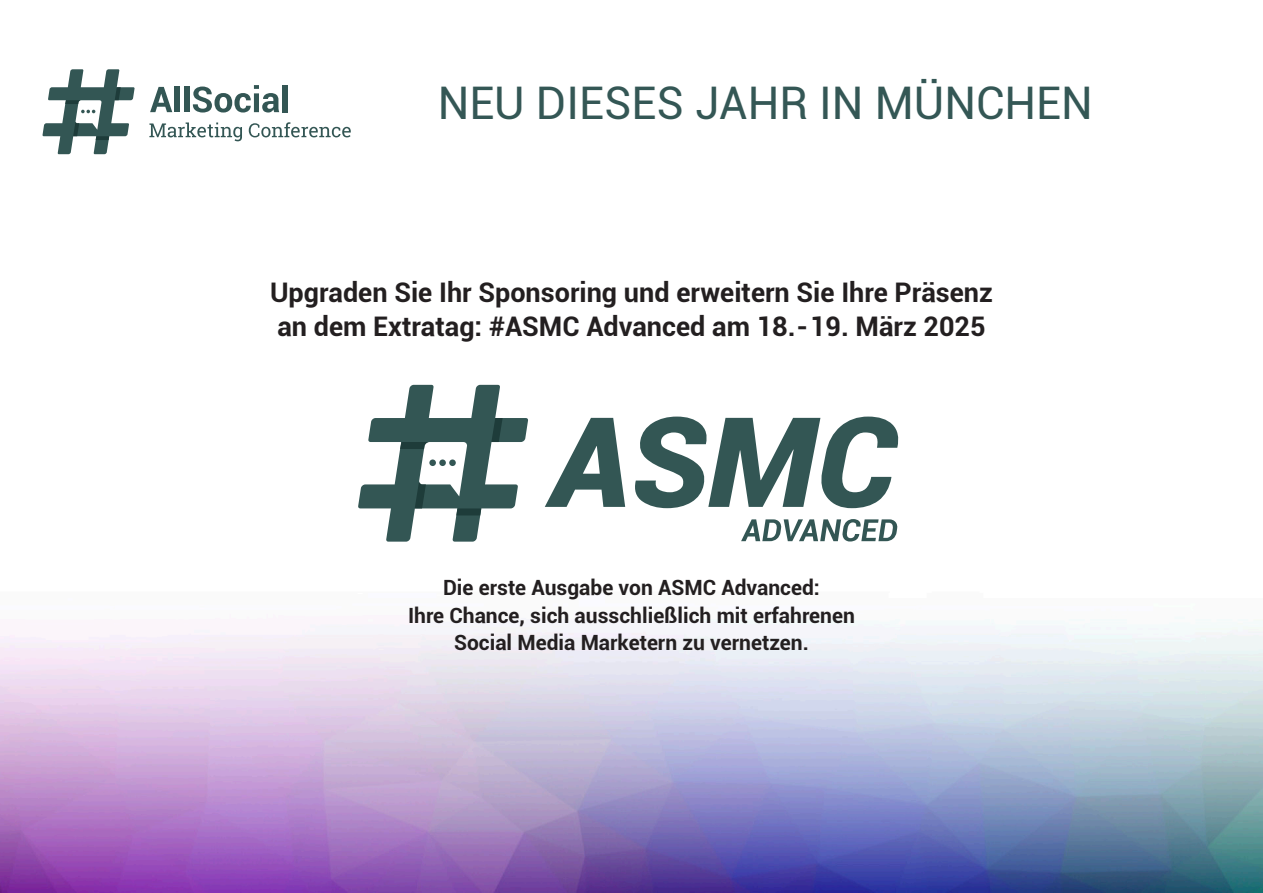
<style>
.page{position:relative;width:1263px;height:893px;background:#fff}
.page>*{position:absolute;margin:0;border:0;box-sizing:border-box;transform-origin:0 0}
.t1{font:45px "Roboto";color:#345755}
.t2{font:700 27px/33.6px "Roboto";color:#231f20}
.t3{font:700 21px/27.9px "Roboto";color:#231f20;text-align:center}
</style>
<div class="page">
<img style="left:0;top:384px;width:1263px;height:509px">
<svg style="left:43px;top:69px;width:92px;height:85px"></svg>
<svg style="left:149px;top:122px;width:93px;height:19px"></svg>
<svg style="left:249px;top:122px;width:102px;height:15px"></svg>
<svg style="left:150px;top:87px;width:22px;height:25px"></svg>
<div style="left:175px;top:87px;width:5px;height:25px;background:#335654"></div>
<div style="left:184px;top:87px;width:5px;height:25px;background:#335654"></div>
<svg style="left:193px;top:85px;width:86px;height:28px"></svg>
<div style="left:282px;top:85px;width:6px;height:27px;background:#335654"></div>
<svg style="left:358px;top:385px;width:170px;height:157px"></svg>
<svg style="left:545px;top:418px;width:80px;height:89px"></svg>
<svg style="left:634px;top:417px;width:264px;height:91px"></svg>
<svg style="left:741px;top:519px;width:156px;height:22px"></svg>
<p class="t1" style="left:438px;top:71px;width:656px">NEU DIESES JAHR IN MÜNCHEN</p>
<p class="t2" style="left:270px;top:274px;width:724px">Upgraden Sie Ihr Sponsoring und erweitern Sie Ihre Präsenz an dem Extratag: #ASMC Advanced am 18. - 19. März 2025</p>
<p class="t3" style="left:443px;top:572px;width:378px">Die erste Ausgabe von ASMC Advanced:</p>
<p class="t3" style="left:408px;top:600px;width:448px">Ihre Chance, sich ausschließlich mit erfahrenen<br>Social Media Marketern zu vernetzen.</p>
</div>
